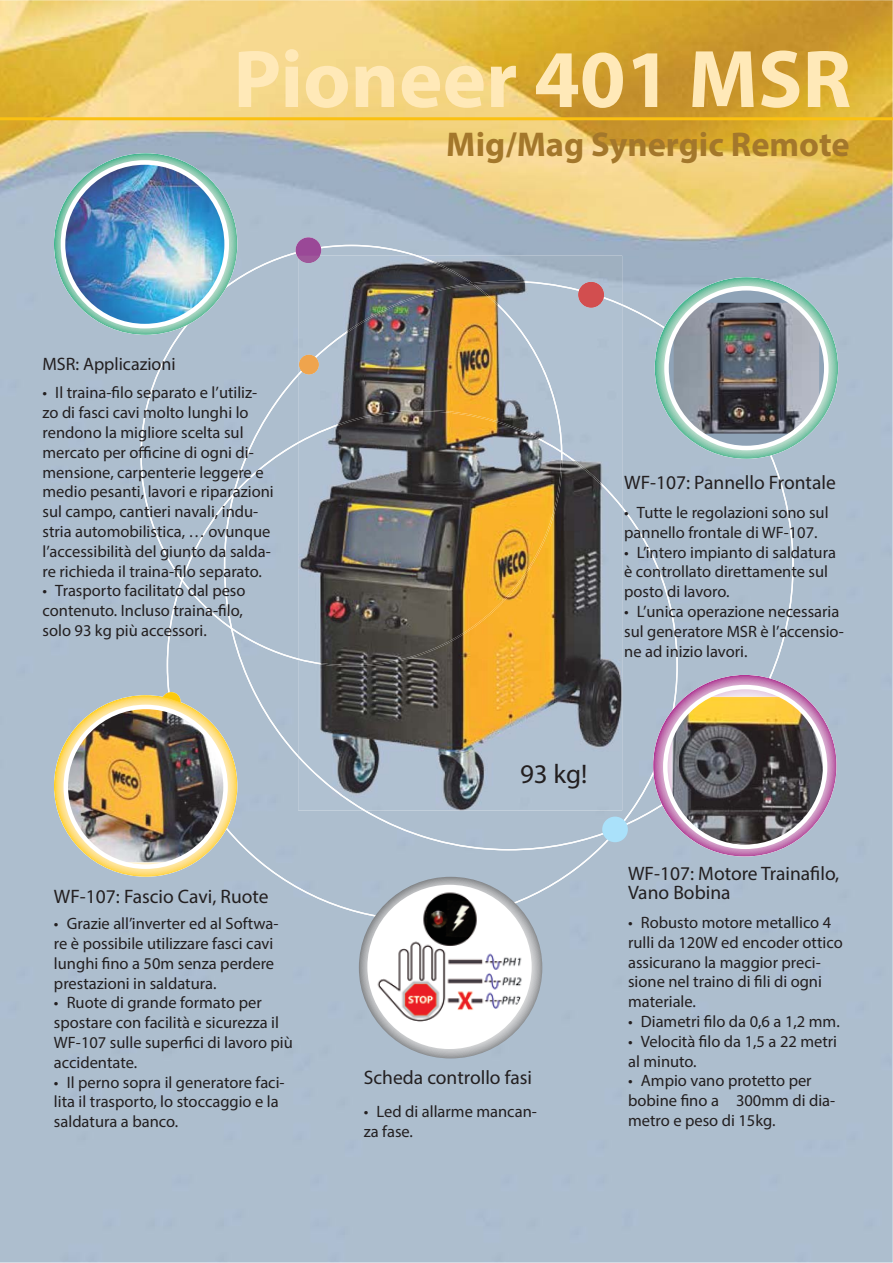
<style>
.page{position:relative;width:893px;height:1263px;background:#fff}
.page>*{position:absolute;margin:0;border:0;box-sizing:border-box;transform-origin:0 0}
.t1{font:700 82.5px "Myriad Pro";color:#ffe9b8}
.t2{font:700 34.5px "Myriad Pro";color:#a3772b}
.t3{font:27px "Myriad Pro";color:#231f20}
.t4{font:19.5px/19.5px "Myriad Pro";color:#231f20}
.t5{font:18px "Myriad Pro";color:#231f20}
.t6{font:16.5px/19.8px "Myriad Pro";color:#231f20}
</style>
<div class="page">
<img style="left:0;top:0;width:893px;height:1263px">
<hr style="left:0;top:117px;width:893px;height:3px;background:#fac112">
<svg style="left:140px;top:245px;width:654px;height:676px;background:#aebece"></svg>
<div style="left:296px;top:237px;width:25px;height:26px;background:#9a4897;border-radius:50%"></div>
<div style="left:602px;top:817px;width:26px;height:25px;background:#aae1fa;border-radius:50%"></div>
<div style="left:162px;top:692px;width:19px;height:19px;background:#fcc90c;border-radius:50%"></div>
<svg style="left:655px;top:277px;width:183px;height:182px;background:#92ceb6"></svg>
<svg style="left:666px;top:288px;width:160px;height:160px;fill:#8fa3b7"></svg>
<img style="left:812px;top:308px;width:7px;height:126px">
<img style="left:673px;top:303px;width:139px;height:131px">
<div style="left:664px;top:286px;width:164px;height:164px;border:4px solid #fff;border-radius:50%"></div>
<svg style="left:653px;top:675px;width:183px;height:182px;background:#cd8fbf"></svg>
<img style="left:672px;top:697px;width:153px;height:150px">
<div style="left:663px;top:685px;width:164px;height:164px;border:4px solid #fff;border-radius:50%"></div>
<svg style="left:54px;top:695px;width:183px;height:182px;background:#fddd7c"></svg>
<img style="left:66px;top:707px;width:160px;height:155px">
<div style="left:64px;top:705px;width:164px;height:164px;border:4px solid #fff;border-radius:50%"></div>
<svg style="left:54px;top:153px;width:183px;height:182px;background:#94cfb8"></svg>
<img style="left:63px;top:162px;width:164px;height:164px;border-radius:50%">
<div style="left:61px;top:160px;width:168px;height:168px;border:5px solid #fff;border-radius:50%"></div>
<svg style="left:359px;top:877px;width:183px;height:181px;background:#b7b9bb"></svg>
<img style="left:370px;top:887px;width:159px;height:160px;border-radius:50%">
<div style="left:367px;top:885px;width:165px;height:164px;border:4px solid #fff;border-radius:50%"></div>
<img style="left:298px;top:256px;width:324px;height:555px">
<img style="left:298px;top:256px;width:22px;height:7px">
<img style="left:578px;top:282px;width:26px;height:26px">
<img style="left:299px;top:355px;width:20px;height:19px">
<h1 class="t1" style="left:233px;top:48px;width:619px">Pioneer 401 MSR</h1>
<h2 class="t2" style="left:446px;top:132px;width:405px">Mig/Mag Synergic Remote</h2>
<p class="t5" style="left:43px;top:357px;width:135px">MSR: Applicazioni</p>
<p class="t6" style="left:43px;top:384px;width:233px">• Il traina-filo separato e l’utiliz&shy;zo di fasci cavi molto lunghi lo rendono la migliore scelta sul mercato per officine di ogni di&shy;mensione, carpenterie leggere e medio pesanti, lavori e riparazioni sul campo, cantieri navali, indu&shy;stria automobilistica, … ovunque l’accessibilità del giunto da salda&shy;re richieda il traina-filo separato.</p>
<p class="t6" style="left:43px;top:582px;width:205px">• Trasporto facilitato dal peso contenuto. Incluso traina-filo, solo 93 kg più accessori.</p>
<p class="t4" style="left:54px;top:888px;width:216px">WF-107: Fascio Cavi, Ruote</p>
<p class="t6" style="left:54px;top:915px;width:226px">• Grazie all’inverter ed al Softwa&shy;re è possibile utilizzare fasci cavi lunghi fino a 50m senza perdere prestazioni in saldatura.</p>
<p class="t6" style="left:54px;top:994px;width:240px">• Ruote di grande formato per spostare con facilità e sicurezza il<br>WF-107 sulle superfici di lavoro più accidentate.</p>
<p class="t6" style="left:54px;top:1073px;width:232px">• Il perno sopra il generatore faci&shy;lita il trasporto, lo stoccaggio e la saldatura a banco.</p>
<p class="t4" style="left:624px;top:474px;width:213px">WF-107: Pannello Frontale</p>
<p class="t6" style="left:624px;top:504px;width:206px">• Tutte le regolazioni sono sul pannello frontale di WF-107.</p>
<p class="t6" style="left:624px;top:543px;width:213px">• L’intero impianto di saldatura è controllato direttamente sul posto di lavoro.</p>
<p class="t6" style="left:624px;top:603px;width:221px">• L’unica operazione necessaria sul generatore MSR è l’accensio&shy;ne ad inizio lavori.</p>
<h3 class="t3" style="left:520px;top:763px;width:69px">93 kg!</h3>
<p class="t4" style="left:364px;top:1069px;width:170px">Scheda controllo fasi</p>
<p class="t6" style="left:364px;top:1103px;width:175px">• Led di allarme mancan&shy;za fase.</p>
<p class="t4" style="left:628px;top:865px;width:213px">WF-107: Motore Trainafilo,<br>Vano Bobina</p>
<p class="t6" style="left:628px;top:914px;width:216px">• Robusto motore metallico 4 rulli da 120W ed encoder ottico assicurano la maggior preci&shy;sione nel traino di fili di ogni materiale.</p>
<p class="t6" style="left:628px;top:1013px;width:213px">• Diametri filo da 0,6 a 1,2 mm.</p>
<p class="t6" style="left:628px;top:1032px;width:211px">• Velocità filo da 1,5 a 22 metri al minuto.</p>
<p class="t6" style="left:628px;top:1072px;width:209px">• Ampio vano protetto per bobine fino a 300mm di dia&shy;metro e peso di 15kg.</p>
</div>
